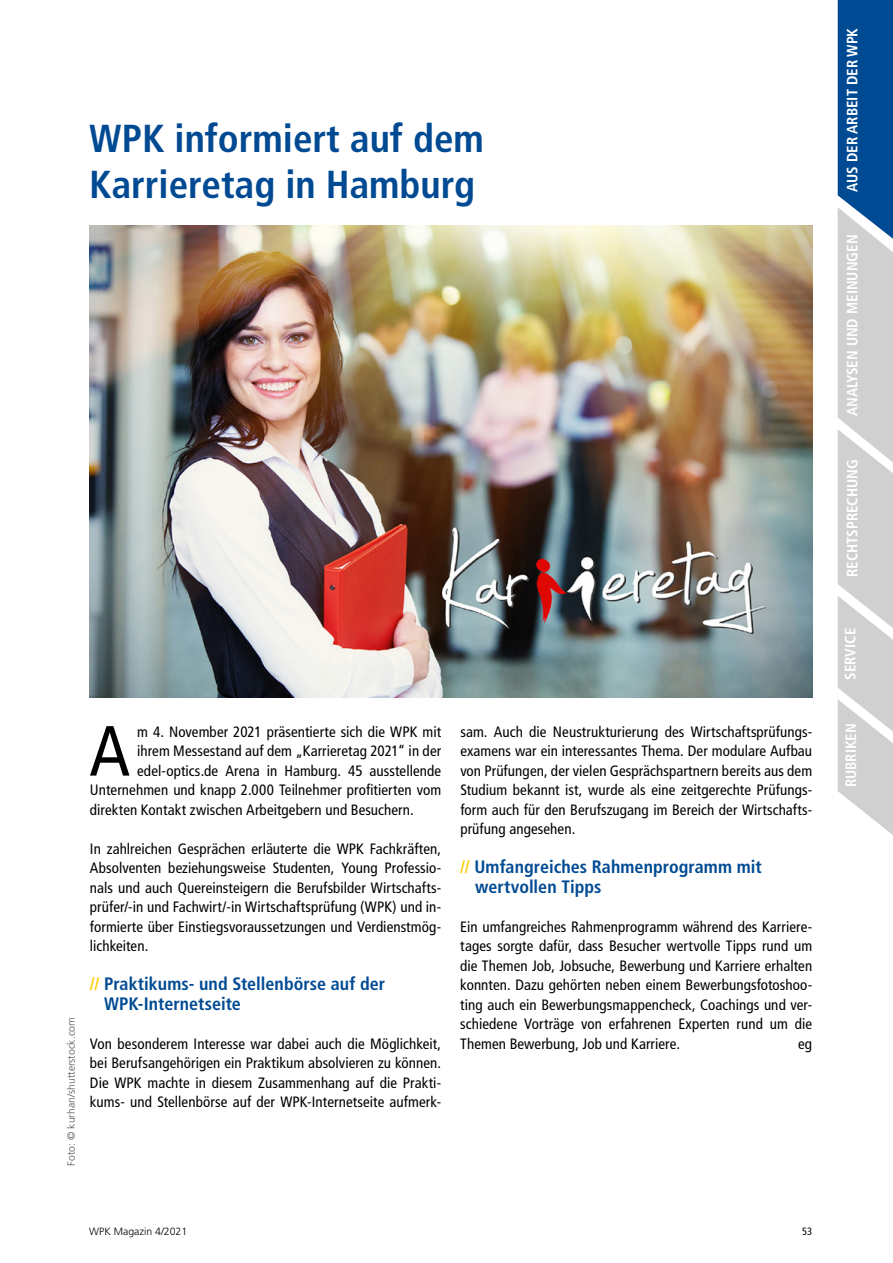
<style>
.page{position:relative;width:893px;height:1263px;background:#fff}
.page>*{position:absolute;margin:0;border:0;box-sizing:border-box;transform-origin:0 0}
.t1{font:condensed 70.8px "Frutiger LT Pro";color:#000}
.t2{font:700 condensed 39px/46.8px "Frutiger LT Pro";color:#004a93}
.t3{font:700 condensed 18px/19.5px "Frutiger LT Pro";color:#004a93}
.t4{font:condensed 15px/19.5px "Frutiger LT Pro";letter-spacing:.005em;color:#000;text-align:justify}
.t5{font:700 condensed 15px "Frutiger LT Pro";color:#fff}
.t6{font:300 10.5px "Frutiger";color:#575756}
.t7{font:300 10.5px "Frutiger";color:#000}
.t8{font:condensed 10.5px "Frutiger LT Pro";color:#000}
.s1{color:#fc0}
</style>
<div class="page">
<svg style="left:838px;top:0;width:55px;height:835px;background:#9eb1c4"></svg>
<img style="left:89px;top:225px;width:723px;height:472px">
<h2 class="t2" style="left:89px;top:115px;width:396px">WPK informiert auf dem<br>Karrieretag in Hamburg</h2>
<p class="t6" style="left:65px;top:1166px;width:150px;rotate:-90deg">Foto: © kurhan/shutterstock.com</p>
<h1 class="t1" style="left:89px;top:710px;width:42px">A</h1>
<p class="t4" style="left:137px;top:722px;width:305px">m 4. November 2021 präsentierte sich die WPK mit</p>
<p class="t4" style="left:137px;top:741px;width:306px">ihrem Messestand auf dem „Karrieretag 2021“ in der</p>
<p class="t4" style="left:137px;top:761px;width:306px">edel-optics.de Arena in Hamburg. 45 ausstellende</p>
<p class="t4" style="left:90px;top:780px;width:353px">Unternehmen und knapp 2.000 Teilnehmer profitierten vom</p>
<p class="t4" style="left:90px;top:800px;width:325px">direkten Kontakt zwischen Arbeitgebern und Besuchern.</p>
<p class="t4" style="left:90px;top:839px;width:353px">In zahlreichen Gesprächen erläuterte die WPK Fachkräften, Absolventen beziehungsweise Studenten, Young Professio&shy;nals und auch Quereinsteigern die Berufsbilder Wirtschafts&shy;prüfer/-in und Fachwirt/-in Wirtschaftsprüfung (WPK) und in&shy;formierte über Einstiegsvoraussetzungen und Verdienstmög&shy;lichkeiten.</p>
<p class="t3" style="left:104px;top:974px;width:283px;text-indent:-14px"><span class="s1">//</span> Praktikums- und Stellenbörse auf der<br>WPK-Internetseite</p>
<p class="t4" style="left:90px;top:1034px;width:353px">Von besonderem Interesse war dabei auch die Möglichkeit, bei Berufsangehörigen ein Praktikum absolvieren zu können.<br>Die WPK machte in diesem Zusammenhang auf die Prakti&shy;kums- und Stellenbörse auf der WPK-Internetseite aufmerk-</p>
<p class="t4" style="left:460px;top:722px;width:353px">sam. Auch die Neustrukturierung des Wirtschaftsprüfungs&shy;examens war ein interessantes Thema. Der modulare Aufbau von Prüfungen, der vielen Gesprächspartnern bereits aus dem Studium bekannt ist, wurde als eine zeitgerechte Prüfungs&shy;form auch für den Berufszugang im Bereich der Wirtschafts&shy;prüfung angesehen.</p>
<p class="t3" style="left:475px;top:857px;width:288px;text-indent:-15px"><span class="s1">//</span> Umfangreiches Rahmenprogramm mit wertvollen Tipps</p>
<p class="t4" style="left:460px;top:917px;width:353px">Ein umfangreiches Rahmenprogramm während des Karriere&shy;tages sorgte dafür, dass Besucher wertvolle Tipps rund um die Themen Job, Jobsuche, Bewerbung und Karriere erhalten konnten. Dazu gehörten neben einem Bewerbungsfotoshoo&shy;ting auch ein Bewerbungsmappencheck, Coachings und ver&shy;schiedene Vorträge von erfahrenen Experten rund um die Themen Bewerbung, Job und Karriere.</p>
<p class="t4" style="left:798px;top:1034px;width:16px">eg</p>
<p class="t7" style="left:89px;top:1225px;width:100px">WPK Magazin 4/2021</p>
<p class="t8" style="left:802px;top:1225px;width:12px">53</p>
<p class="t5" style="left:843px;top:192px;width:165px;rotate:-90deg">AUS DER ARBEIT DER WPK</p>
<p class="t5" style="left:843px;top:416px;width:183px;rotate:-90deg">ANALYSEN UND MEINUNGEN</p>
<p class="t5" style="left:843px;top:577px;width:119px;rotate:-90deg">RECHTSPRECHUNG</p>
<p class="t5" style="left:841px;top:679px;width:53px;rotate:-90deg">SERVICE</p>
<p class="t5" style="left:842px;top:787px;width:66px;rotate:-90deg">RUBRIKEN</p>
</div>
